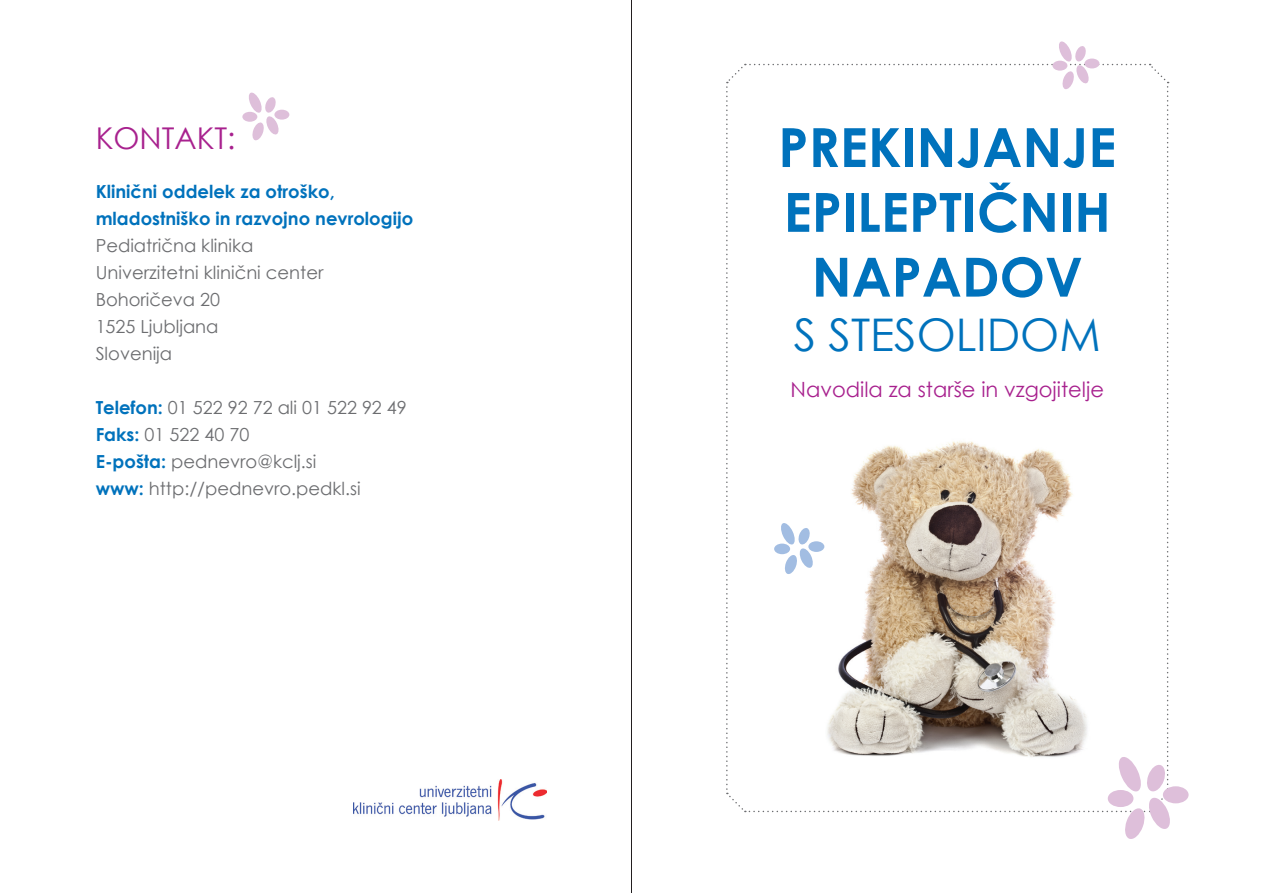
<style>
.page{position:relative;width:1263px;height:893px;background:#fff}
.page>*{position:absolute;margin:0;border:0;box-sizing:border-box;transform-origin:0 0}
.t1{font:700 54px/64.8px "Century Gothic";color:#0072bc;text-align:center}
.t2{font:45px "Century Gothic";color:#0072bc}
.t3{font:30px "Century Gothic";color:#a8218e}
.t4{font:21px "Century Gothic";color:#a8218e}
.t5{font:18px "Century Gothic";color:#6c6d70}
.t6{font:700 18px/27px "Century Gothic";color:#0072bc}
.s1{font-weight:700;color:#0072bc}
</style>
<div class="page">
<hr style="left:631px;top:0;width:1px;height:893px;background:#231f20">
<div style="left:274px;top:110px;width:15px;height:10px;background:#debfda;border-radius:50%"></div>
<div style="left:242px;top:112px;width:15px;height:10px;background:#debfda;border-radius:50%"></div>
<svg style="left:248px;top:92px;width:31px;height:49px"></svg>
<div style="left:1163px;top:786px;width:25px;height:17px;background:#debfda;border-radius:50%"></div>
<svg style="left:726px;top:41px;width:445px;height:798px"></svg>
<img style="left:354px;top:779px;width:193px;height:42px">
<p class="t3" style="left:96px;top:117px;width:141px">KONTAKT:</p>
<p class="t6" style="left:96px;top:177px;width:319px">Klinični oddelek za otroško, mladostniško in razvojno nevrologijo</p>
<p class="t5" style="left:96px;top:233px;width:159px">Pediatrična klinika</p>
<p class="t5" style="left:96px;top:260px;width:229px">Univerzitetni klinični center</p>
<p class="t5" style="left:96px;top:287px;width:126px">Bohoričeva 20</p>
<p class="t5" style="left:96px;top:314px;width:124px">1525 Ljubljana</p>
<p class="t5" style="left:96px;top:341px;width:78px">Slovenija</p>
<p class="t5" style="left:96px;top:395px;width:313px"><span class="s1">Telefon:</span> 01 522 92 72 ali 01 522 92 49</p>
<p class="t5" style="left:96px;top:422px;width:155px"><span class="s1">Faks:</span> 01 522 40 70</p>
<p class="t5" style="left:96px;top:449px;width:222px"><span class="s1">E-pošta:</span> pednevro@kclj.si</p>
<p class="t5" style="left:96px;top:476px;width:267px"><span class="s1">www:</span> http://pednevro.pedkl.si</p>
<p class="t1" style="left:778px;top:113px;width:340px">PREKINJANJE<br>EPILEPTIČNIH<br>NAPADOV</p>
<p class="t2" style="left:794px;top:303px;width:308px">S STESOLIDOM</p>
<p class="t4" style="left:790px;top:375px;width:315px">Navodila za starše in vzgojitelje</p>
</div>
